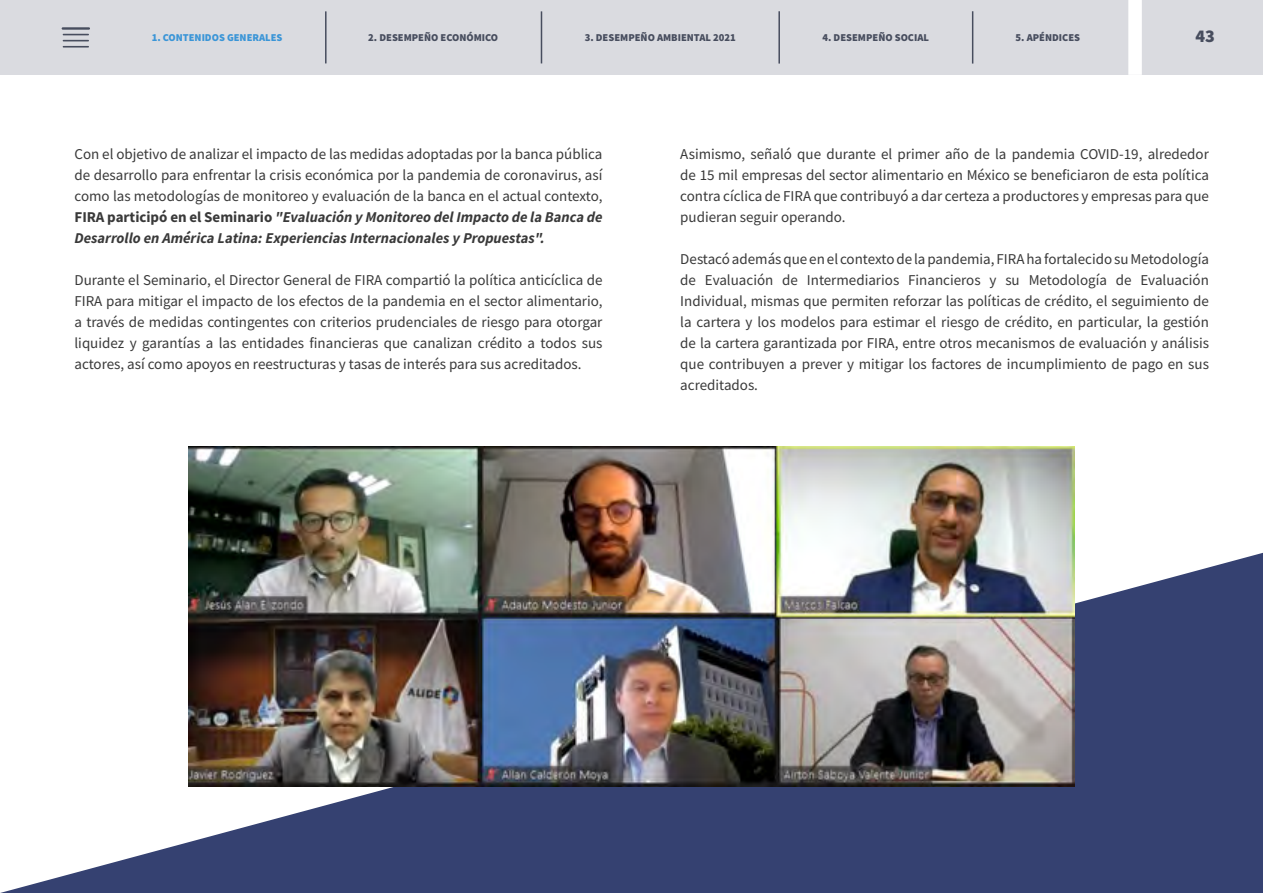
<style>
.page{position:relative;width:1263px;height:893px;background:#fff}
.page>*{position:absolute;margin:0;border:0;box-sizing:border-box;transform-origin:0 0}
.t1{font:900 18px "Source Sans Pro";color:#474d5e}
.t2{font:15px/21px "Source Sans Pro";color:#393939;text-align:justify}
.t3{font:900 10.5px "Source Sans Pro";color:#474d5e}
.t4{font:900 10.5px "Source Sans Pro";color:#3a95d7}
.s1{font-weight:700}
.s2{font-weight:700;font-style:italic}
</style>
<div class="page">
<svg style="left:0;top:553px;width:1263px;height:340px;fill:#354171"></svg>
<img style="left:189px;top:446px;width:885px;height:341px">
<div style="left:0;top:0;width:1263px;height:75px;background:#dadbe0"></div>
<hr style="left:62px;top:27px;width:28px;height:3px;background:#474d5e">
<svg style="left:63px;top:34px;width:26px;height:7px"></svg>
<hr style="left:63px;top:46px;width:26px;height:2px;background:#474d5e">
<hr style="left:325px;top:11px;width:2px;height:52px;background:#474d5e">
<hr style="left:541px;top:11px;width:1px;height:52px;background:#474d5e">
<hr style="left:778px;top:11px;width:2px;height:53px;background:#474d5e">
<hr style="left:972px;top:11px;width:1px;height:53px;background:#474d5e">
<div style="left:1128px;top:0;width:14px;height:75px;background:#fff"></div>
<p class="t4" style="left:152px;top:31px;width:132px">1. CONTENIDOS GENERALES</p>
<p class="t3" style="left:368px;top:31px;width:131px">2. DESEMPEÑO ECONÓMICO</p>
<p class="t3" style="left:585px;top:31px;width:153px">3. DESEMPEÑO AMBIENTAL 2021</p>
<p class="t3" style="left:822px;top:30px;width:108px">4. DESEMPEÑO SOCIAL</p>
<p class="t3" style="left:1016px;top:30px;width:66px">5. APÉNDICES</p>
<p class="t1" style="left:1195px;top:24px;width:21px">43</p>
<p class="t2" style="left:74px;top:144px;width:529px">Con el objetivo de analizar el impacto de las medidas adoptadas por la banca pública de desarrollo para enfrentar la crisis económica por la pandemia de coronavirus, así como las metodologías de monitoreo y evaluación de la banca en el actual contexto, <span class="s1">FIRA participó en el Seminario</span> <span class="s2">"Evaluación y Monitoreo del Impacto de la Banca de Desarrollo en América Latina: Experiencias Internacionales y Propuestas".</span></p>
<p class="t2" style="left:74px;top:270px;width:529px">Durante el Seminario, el Director General de FIRA compartió la política anticíclica de FIRA para mitigar el impacto de los efectos de la pandemia en el sector alimentario, a través de medidas contingentes con criterios prudenciales de riesgo para otorgar liquidez y garantías a las entidades financieras que canalizan crédito a todos sus actores, así como apoyos en reestructuras y tasas de interés para sus acreditados.</p>
<p class="t2" style="left:680px;top:144px;width:530px">Asimismo, señaló que durante el primer año de la pandemia COVID-19, alrededor de 15 mil empresas del sector alimentario en México se beneficiaron de esta política contra cíclica de FIRA que contribuyó a dar certeza a productores y empresas para que pudieran seguir operando.</p>
<p class="t2" style="left:680px;top:249px;width:530px">Destacó además que en el contexto de la pandemia, FIRA ha fortalecido su Metodología de Evaluación de Intermediarios Financieros y su Metodología de Evaluación Individual, mismas que permiten reforzar las políticas de crédito, el seguimiento de la cartera y los modelos para estimar el riesgo de crédito, en particular, la gestión de la cartera garantizada por FIRA, entre otros mecanismos de evaluación y análisis que contribuyen a prever y mitigar los factores de incumplimiento de pago en sus acreditados.</p>
</div>
